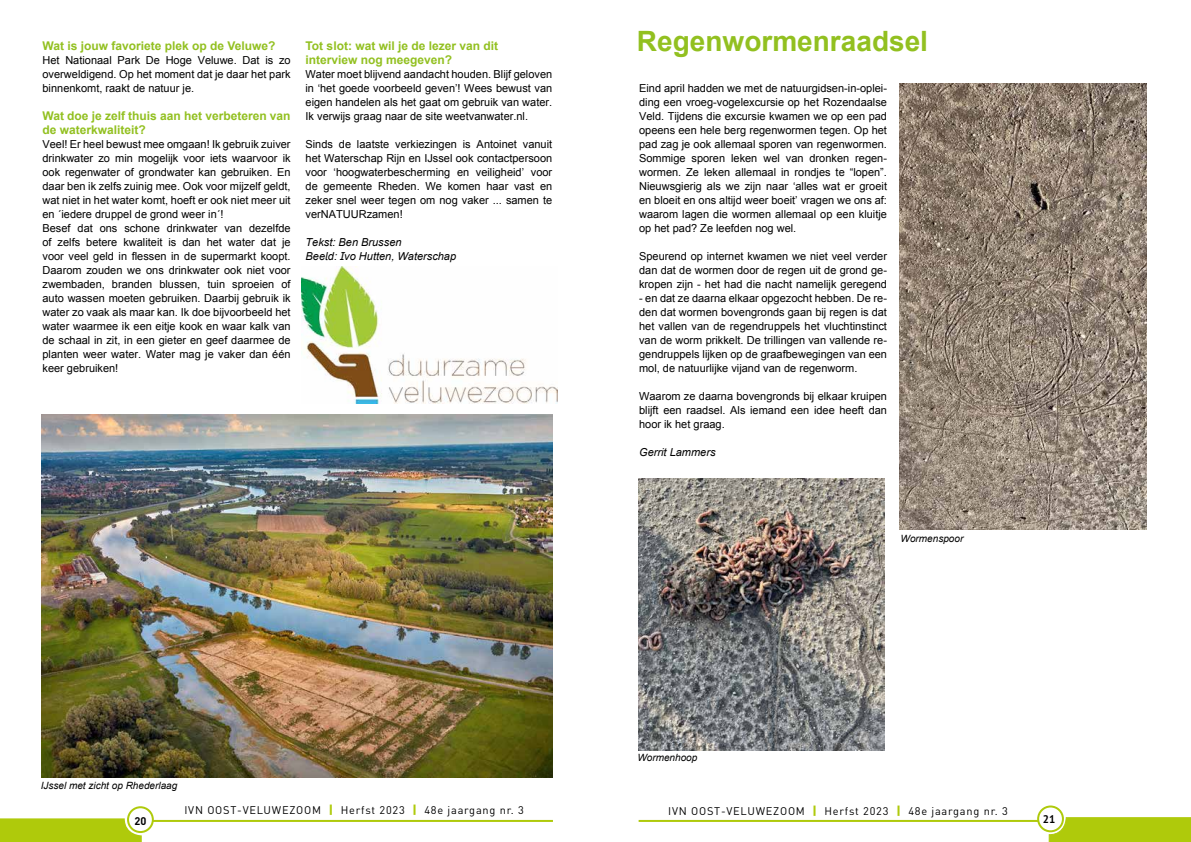
<style>
.page{position:relative;width:1191px;height:842px;background:#fff}
.page>*{position:absolute;margin:0;border:0;box-sizing:border-box;transform-origin:0 0}
.t1{font:700 28px "Arial";color:#92c020}
.t2{font:700 12px/14px "Arial";color:#92c020}
.t3{font:11px/14px "Arial";color:#000;text-align:justify}
.t4{font:11px "DIN";letter-spacing:.07em;color:#000}
.t5{font:italic 11px/14px "Arial";color:#000}
.t6{font:700 11px "DIN Pro";color:#000}
.t7{font:700 11px "PT Sans";color:#000}
.t8{font:italic 10px "Arial";color:#000}
.s1{font-weight:900;font-size:12px;color:#afca0b}
</style>
<div class="page">
<div style="left:0;top:818px;width:142px;height:24px;background:#afca0b"></div>
<hr style="left:130px;top:820px;width:423px;height:2px;background:#afca0b">
<div style="left:128px;top:807px;width:25px;height:25px;background:#fff;border-radius:50%"></div>
<div style="left:127px;top:806px;width:27px;height:27px;border:2px solid #afca0b;border-radius:50%"></div>
<hr style="left:638px;top:820px;width:418px;height:2px;background:#afca0b">
<div style="left:1048px;top:817px;width:143px;height:25px;background:#afca0b"></div>
<div style="left:1038px;top:806px;width:25px;height:25px;background:#fff;border-radius:50%"></div>
<div style="left:1037px;top:805px;width:27px;height:27px;border:2px solid #afca0b;border-radius:50%"></div>
<img style="left:302px;top:266px;width:255px;height:137px">
<img style="left:639px;top:478px;width:245px;height:272px">
<img style="left:899px;top:83px;width:247px;height:447px">
<img style="left:42px;top:415px;width:510px;height:363px">
<p class="t2" style="left:43px;top:39px;width:234px">Wat is jouw favoriete plek op de Veluwe?</p>
<p class="t3" style="left:43px;top:53px;width:250px">Het Nationaal Park De Hoge Veluwe. Dat is zo overweldigend. Op het moment dat je daar het park binnenkomt, raakt de natuur je.</p>
<p class="t2" style="left:43px;top:109px;width:250px">Wat doe je zelf thuis aan het verbeteren van de waterkwaliteit?</p>
<p class="t3" style="left:43px;top:137px;width:250px;text-align:left">Veel! Er heel bewust mee omgaan! Ik gebruik zuiver drinkwater zo min mogelijk voor iets waarvoor ik ook regenwater of grondwater kan gebruiken. En daar ben ik zelfs zuinig mee. Ook voor mijzelf geldt, wat niet in het water komt, hoeft er ook niet meer uit en ´iedere druppel de grond weer in´!<br>Besef dat ons schone drinkwater van dezelfde of zelfs betere kwaliteit is dan het water dat je voor veel geld in flessen in de supermarkt koopt.<br>Daarom zouden we ons drinkwater ook niet voor zwembaden, branden blussen, tuin sproeien of auto wassen moeten gebruiken. Daarbij gebruik ik water zo vaak als maar kan. Ik doe bijvoorbeeld het water waarmee ik een eitje kook en waar kalk van de schaal in zit, in een gieter en geef daarmee de planten weer water. Water mag je vaker dan één keer gebruiken!</p>
<p class="t2" style="left:305px;top:39px;width:194px">Tot slot: wat wil je de lezer van dit interview nog meegeven?</p>
<p class="t3" style="left:305px;top:67px;width:248px">Water moet blijvend aandacht houden. Blijf geloven in ‘het goede voorbeeld geven’! Wees bewust van eigen handelen als het gaat om gebruik van water.<br>Ik verwijs graag naar de site weetvanwater.nl.</p>
<p class="t3" style="left:305px;top:137px;width:248px">Sinds de laatste verkiezingen is Antoinet vanuit het Waterschap Rijn en IJssel ook contactpersoon voor ‘hoogwaterbescherming en veiligheid’ voor de gemeente Rheden. We komen haar vast en zeker snel weer tegen om nog vaker ... samen te verNATUURzamen!</p>
<p class="t5" style="left:305px;top:235px;width:152px">Tekst: Ben Brussen<br>Beeld: Ivo Hutten, Waterschap</p>
<p class="t8" style="left:41px;top:779px;width:138px">IJssel met zicht op Rhederlaag</p>
<h1 class="t1" style="left:637px;top:23px;width:292px">Regenwormenraadsel</h1>
<p class="t3" style="left:639px;top:81px;width:249px">Eind april hadden we met de natuurgidsen-in-oplei&shy;ding een vroeg-vogelexcursie op het Rozendaalse Veld. Tijdens die excursie kwamen we op een pad opeens een hele berg regenwormen tegen. Op het pad zag je ook allemaal sporen van regenwormen.<br>Sommige sporen leken wel van dronken regen&shy;wormen. Ze leken allemaal in rondjes te “lopen”.<br>Nieuwsgierig als we zijn naar ‘alles wat er groeit en bloeit en ons altijd weer boeit’ vragen we ons af: waarom lagen die wormen allemaal op een kluitje op het pad? Ze leefden nog wel.</p>
<p class="t3" style="left:639px;top:249px;width:249px">Speurend op internet kwamen we niet veel verder dan dat de wormen door de regen uit de grond ge&shy;kropen zijn - het had die nacht namelijk geregend</p>
<p class="t3" style="left:639px;top:291px;width:249px">- en dat ze daarna elkaar opgezocht hebben. De re&shy;den dat wormen bovengronds gaan bij regen is dat het vallen van de regendruppels het vluchtinstinct van de worm prikkelt. De trillingen van vallende re&shy;gendruppels lijken op de graafbewegingen van een mol, de natuurlijke vijand van de regenworm.</p>
<p class="t3" style="left:639px;top:389px;width:249px">Waarom ze daarna bovengronds bij elkaar kruipen blijft een raadsel. Als iemand een idee heeft dan hoor ik het graag.</p>
<p class="t5" style="left:639px;top:445px;width:78px">Gerrit Lammers</p>
<p class="t8" style="left:900px;top:532px;width:64px">Wormenspoor</p>
<p class="t8" style="left:637px;top:751px;width:62px">Wormenhoop</p>
<p class="t4" style="left:184px;top:803px;width:341px">IVN OOST-VELUWEZOOM <span class="s1">|</span> Herfst 2023 <span class="s1">|</span> 48e jaargang nr. 3</p>
<p class="t4" style="left:668px;top:804px;width:341px">IVN OOST-VELUWEZOOM <span class="s1">|</span> Herfst 2023 <span class="s1">|</span> 48e jaargang nr. 3</p>
<p class="t6" style="left:134px;top:813px;width:13px">20</p>
<p class="t7" style="left:1042px;top:811px;width:14px">21</p>
</div>
